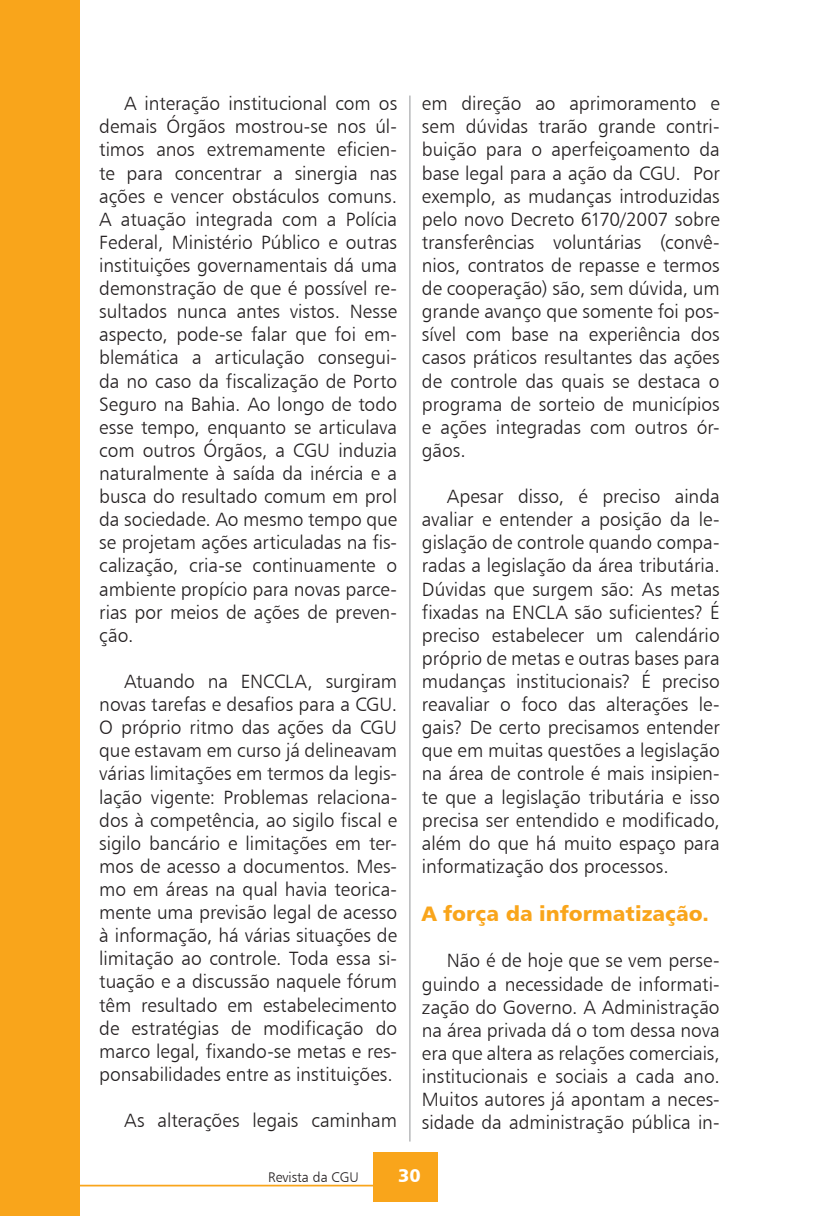
<style>
.page{position:relative;width:819px;height:1216px;background:#fff}
.page>*{position:absolute;margin:0;border:0;box-sizing:border-box;transform-origin:0 0}
.t1{font:21px "Humanist 777 BT Black B";color:#f9a51b}
.t2{font:19.25px/23.1px "Humanist 777 BT Light B";color:#231f20;text-align:justify}
.t3{font:18.38px "Humanist 777 BT Black B";color:#fff}
.t4{font:14px "Humanist 777 BT Light B";color:#231f20}
</style>
<div class="page">
<hr style="left:0;top:1184px;width:374px;height:2px;background:#f9a51b">
<div style="left:373px;top:1152px;width:64px;height:49px;background:#f9a51b"></div>
<div style="left:0;top:0;width:79px;height:1215px;background:#f9a51b"></div>
<hr style="left:409px;top:95px;width:1px;height:1046px;background:#939598">
<p class="t2" style="left:99px;top:92px;width:299px;text-indent:25px">A interação institucional com os demais Órgãos mostrou-se nos úl&shy;timos anos extremamente eficien&shy;te para concentrar a sinergia nas ações e vencer obstáculos comuns.<br>A atuação integrada com a Polícia Federal, Ministério Público e outras instituições governamentais dá uma demonstração de que é possível re&shy;sultados nunca antes vistos. Nesse aspecto, pode-se falar que foi em&shy;blemática a articulação consegui&shy;da no caso da fiscalização de Porto Seguro na Bahia. Ao longo de todo esse tempo, enquanto se articulava com outros Órgãos, a CGU induzia naturalmente à saída da inércia e a busca do resultado comum em prol da sociedade. Ao mesmo tempo que se projetam ações articuladas na fis&shy;calização, cria-se continuamente o ambiente propício para novas parce&shy;rias por meios de ações de preven&shy;ção.</p>
<p class="t2" style="left:99px;top:669px;width:299px;text-indent:25px">Atuando na ENCCLA, surgiram novas tarefas e desafios para a CGU.<br>O próprio ritmo das ações da CGU que estavam em curso já delineavam várias limitações em termos da legis&shy;lação vigente: Problemas relaciona&shy;dos à competência, ao sigilo fiscal e sigilo bancário e limitações em ter&shy;mos de acesso a documentos. Mes&shy;mo em áreas na qual havia teorica&shy;mente uma previsão legal de acesso à informação, há várias situações de limitação ao controle. Toda essa si&shy;tuação e a discussão naquele fórum têm resultado em estabelecimento de estratégias de modificação do marco legal, fixando-se metas e res&shy;ponsabilidades entre as instituições.</p>
<p class="t2" style="left:124px;top:1108px;width:274px">As alterações legais caminham</p>
<p class="t2" style="left:422px;top:92px;width:299px">em direção ao aprimoramento e sem dúvidas trarão grande contri&shy;buição para o aperfeiçoamento da base legal para a ação da CGU. Por exemplo, as mudanças introduzidas pelo novo Decreto 6170/2007 sobre transferências voluntárias (convê&shy;nios, contratos de repasse e termos de cooperação) são, sem dúvida, um grande avanço que somente foi pos&shy;sível com base na experiência dos casos práticos resultantes das ações de controle das quais se destaca o programa de sorteio de municípios e ações integradas com outros ór&shy;gãos.</p>
<p class="t2" style="left:422px;top:484px;width:299px;text-indent:25px">Apesar disso, é preciso ainda avaliar e entender a posição da le&shy;gislação de controle quando compa&shy;radas a legislação da área tributária.<br>Dúvidas que surgem são: As metas fixadas na ENCLA são suficientes? É preciso estabelecer um calendário próprio de metas e outras bases para mudanças institucionais? É preciso reavaliar o foco das alterações le&shy;gais? De certo precisamos entender que em muitas questões a legislação na área de controle é mais insipien&shy;te que a legislação tributária e isso precisa ser entendido e modificado, além do que há muito espaço para informatização dos processos.</p>
<p class="t1" style="left:422px;top:900px;width:288px">A força da informatização.</p>
<p class="t2" style="left:422px;top:948px;width:299px;text-indent:25px">Não é de hoje que se vem perse&shy;guindo a necessidade de informati&shy;zação do Governo. A Administração na área privada dá o tom dessa nova era que altera as relações comerciais, institucionais e sociais a cada ano.<br>Muitos autores já apontam a neces&shy;sidade da administração pública in-</p>
<p class="t4" style="left:268px;top:1168px;width:92px">Revista da CGU</p>
<p class="t3" style="left:398px;top:1163px;width:24px">30</p>
</div>
